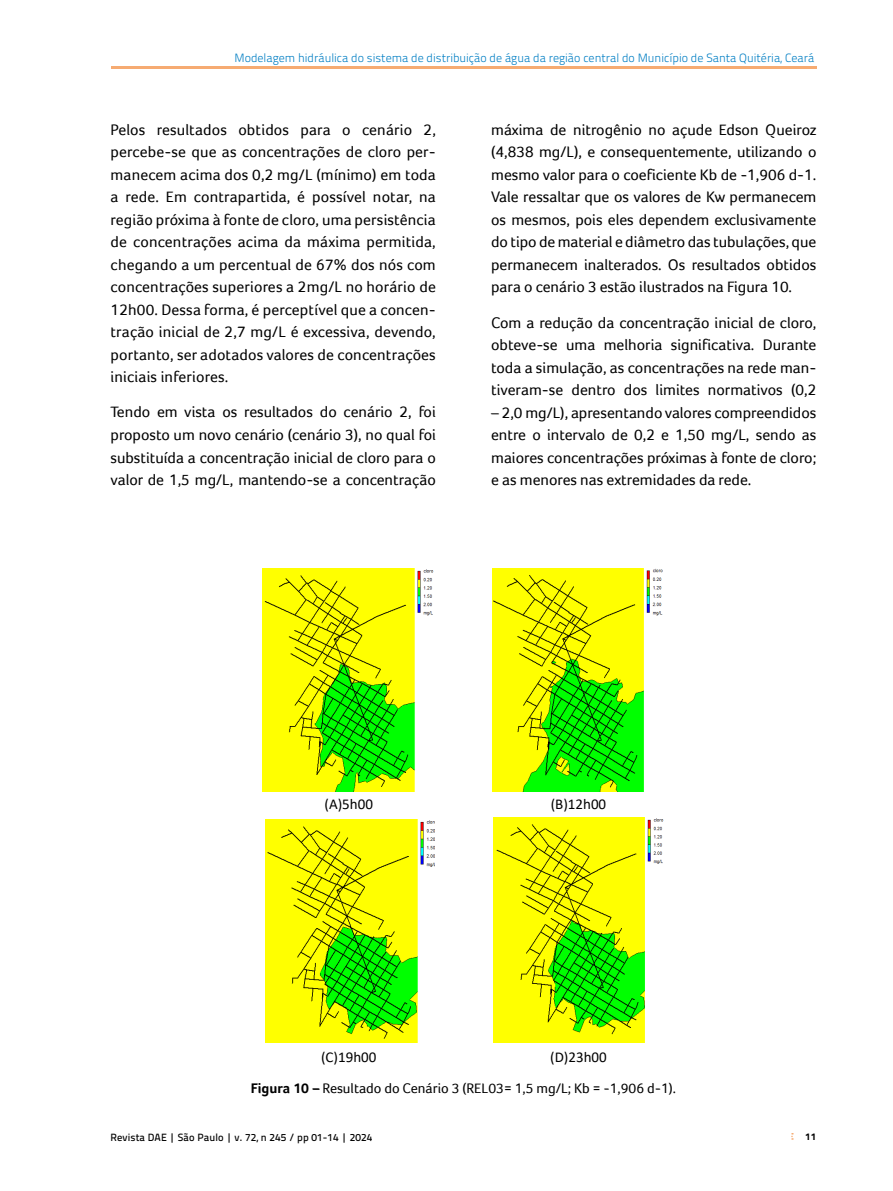
<style>
.page{position:relative;width:893px;height:1191px;background:#fff}
.page>*{position:absolute;margin:0;border:0;box-sizing:border-box;transform-origin:0 0}
.t1{font:15.75px/22.5px "Foco";color:#000;text-align:justify}
.t2{font:15px "Calibri";color:#000}
.t3{font:14.25px "Foco";color:#000}
.t4{font:300 12px "Titillium Text 22 L";color:#007ec3}
.t5{font:500 10.5px "Titillium Text 22 L";letter-spacing:.01em;color:#000}
.t6{font:800 9.75px "Titillium Text 22 L";color:#000}
.s1{font-weight:700}
</style>
<div class="page">
<svg style="left:791px;top:1133px;width:2px;height:6px"></svg>
<hr style="left:111px;top:66px;width:705px;height:3px;background:#f6ab72">
<img style="left:263px;top:569px;width:171px;height:222px">
<img style="left:493px;top:569px;width:170px;height:222px">
<img style="left:265px;top:819px;width:170px;height:223px">
<img style="left:493px;top:817px;width:171px;height:225px">
<p class="t4" style="left:234px;top:49px;width:581px">Modelagem hidráulica do sistema de distribuição de água da região central do Município de Santa Quitéria, Ceará</p>
<p class="t1" style="left:111px;top:118px;width:327px">Pelos resultados obtidos para o cenário 2, percebe-se que as concentrações de cloro per&shy;manecem acima dos 0,2 mg/L (mínimo) em toda a rede. Em contrapartida, é possível notar, na região próxima à fonte de cloro, uma persistência de concentrações acima da máxima permitida, chegando a um percentual de 67% dos nós com concentrações superiores a 2mg/L no horário de 12h00. Dessa forma, é perceptível que a concen&shy;tração inicial de 2,7 mg/L é excessiva, devendo, portanto, ser adotados valores de concentrações iniciais inferiores.</p>
<p class="t1" style="left:111px;top:401px;width:327px">Tendo em vista os resultados do cenário 2, foi proposto um novo cenário (cenário 3), no qual foi substituída a concentração inicial de cloro para o valor de 1,5 mg/L, mantendo-se a concentração</p>
<p class="t1" style="left:491px;top:118px;width:327px">máxima de nitrogênio no açude Edson Queiroz (4,838 mg/L), e consequentemente, utilizando o mesmo valor para o coeficiente Kb de -1,906 d-1.<br>Vale ressaltar que os valores de Kw permanecem os mesmos, pois eles dependem exclusivamente do tipo de material e diâmetro das tubulações, que permanecem inalterados. Os resultados obtidos para o cenário 3 estão ilustrados na Figura 10.</p>
<p class="t1" style="left:491px;top:311px;width:327px">Com a redução da concentração inicial de cloro, obteve-se uma melhoria significativa. Durante toda a simulação, as concentrações na rede man&shy;tiveram-se dentro dos limites normativos (0,2</p>
<p class="t1" style="left:491px;top:401px;width:327px">– 2,0 mg/L), apresentando valores compreendidos entre o intervalo de 0,2 e 1,50 mg/L, sendo as maiores concentrações próximas à fonte de cloro; e as menores nas extremidades da rede.</p>
<p class="t2" style="left:324px;top:793px;width:50px">(A)5h00</p>
<p class="t2" style="left:551px;top:793px;width:57px">(B)12h00</p>
<p class="t2" style="left:321px;top:1046px;width:57px">(C)19h00</p>
<p class="t2" style="left:550px;top:1046px;width:58px">(D)23h00</p>
<p class="t3" style="left:251px;top:1080px;width:427px"><span class="s1">Figura 10 –</span> Resultado do Cenário 3 (REL03= 1,5 mg/L; Kb = -1,906 d-1).</p>
<p class="t5" style="left:111px;top:1129px;width:263px">Revista DAE | São Paulo | v. 72, n 245 / pp 01-14 | 2024</p>
<p class="t6" style="left:805px;top:1129px;width:13px">11</p>
</div>
